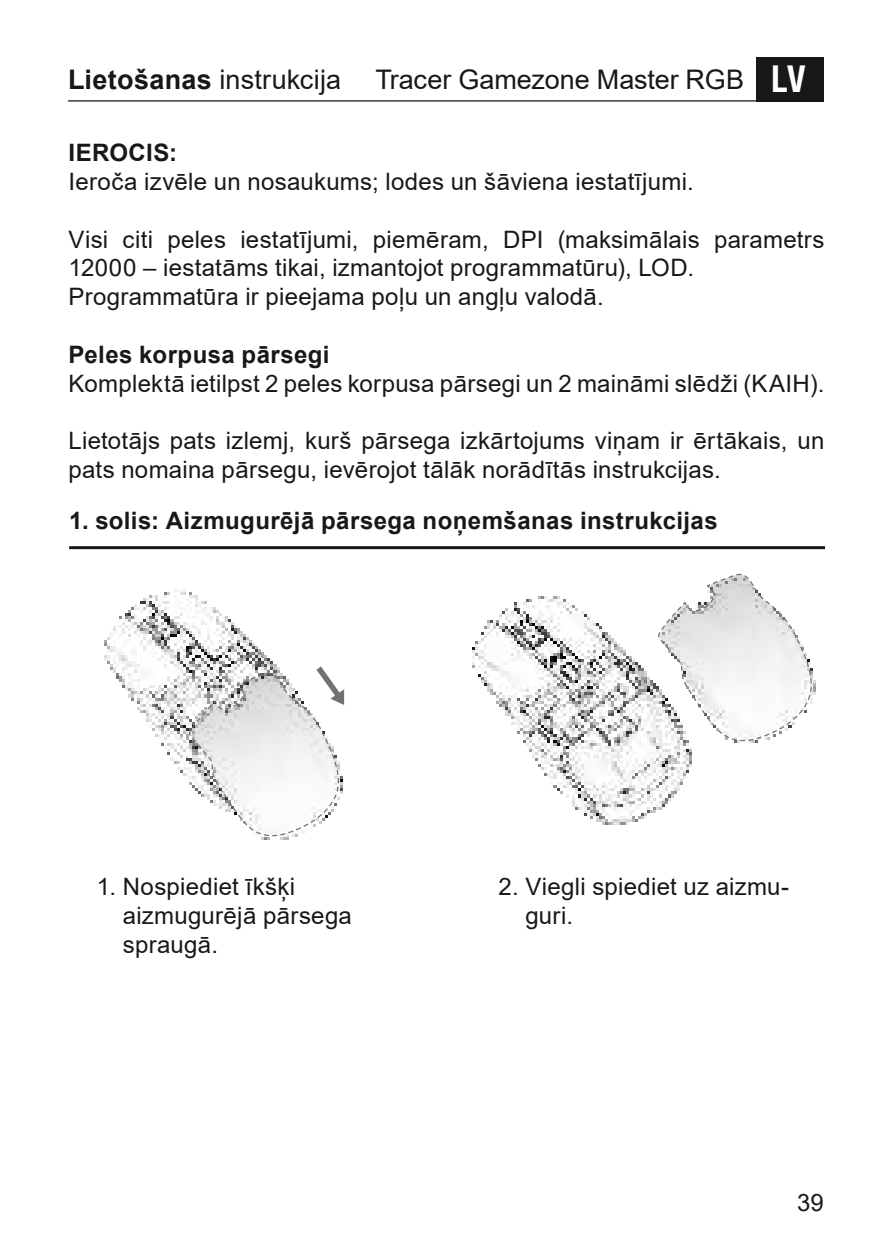
<style>
.page{position:relative;width:893px;height:1259px;background:#fff}
.page>*{position:absolute;margin:0;border:0;box-sizing:border-box;transform-origin:0 0}
.t1{font:27px "Arial";color:#181818}
.t2{font:24px/28.8px "Arial";letter-spacing:.01em;color:#181818}
.t3{font:700 24px "Arial";letter-spacing:.02em;color:#181818}
.s1{font-weight:700}
.s2{font-family:"Swiss 721 BT";font-weight:700;font-stretch:condensed;font-size:35.4px;color:#fff}
</style>
<div class="page">
<hr style="left:68px;top:100px;width:756px;height:2px;background:#181818">
<div style="left:756px;top:57px;width:68px;height:45px;background:#181818"></div>
<hr style="left:69px;top:546px;width:756px;height:3px;background:#181818">
<svg style="left:104px;top:573px;width:712px;height:267px"></svg>
<p class="t1" style="left:68px;top:70px;width:275px"><span class="s1">Lietošanas</span> instrukcija</p>
<p class="t1" style="left:376px;top:70px;width:432px">Tracer Gamezone Master RGB <span class="s2">LV</span></p>
<p class="t3" style="left:69px;top:136px;width:110px">IEROCIS:</p>
<p class="t2" style="left:69px;top:167px;width:627px">Ieroča izvēle un nosaukums; lodes un šāviena iestatījumi.</p>
<p class="t2" style="left:69px;top:225px;width:757px">Visi citi peles iestatījumi, piemēram, DPI (maksimālais parametrs<br>12000 – iestatāms tikai, izmantojot programmatūru), LOD.<br>Programmatūra ir pieejama poļu un angļu valodā.</p>
<p class="t3" style="left:69px;top:337px;width:263px">Peles korpusa pārsegi</p>
<p class="t2" style="left:69px;top:369px;width:757px">Komplektā ietilpst 2 peles korpusa pārsegi un 2 maināmi slēdži (KAIH).</p>
<p class="t2" style="left:69px;top:426px;width:757px">Lietotājs pats izlemj, kurš pārsega izkārtojums viņam ir ērtākais, un pats nomaina pārsegu, ievērojot tālāk norādītās instrukcijas.</p>
<p class="t3" style="left:69px;top:504px;width:650px">1. solis: Aizmugurējā pārsega noņemšanas instrukcijas</p>
<p class="t2" style="left:123px;top:872px;width:231px;text-indent:-26px">1. Nospiediet īkšķi aizmugurējā pārsega spraugā.</p>
<p class="t2" style="left:525px;top:872px;width:265px;text-indent:-27px">2. Viegli spiediet uz aizmu&shy;guri.</p>
<p class="t2" style="left:797px;top:1190px;width:28px">39</p>
</div>
